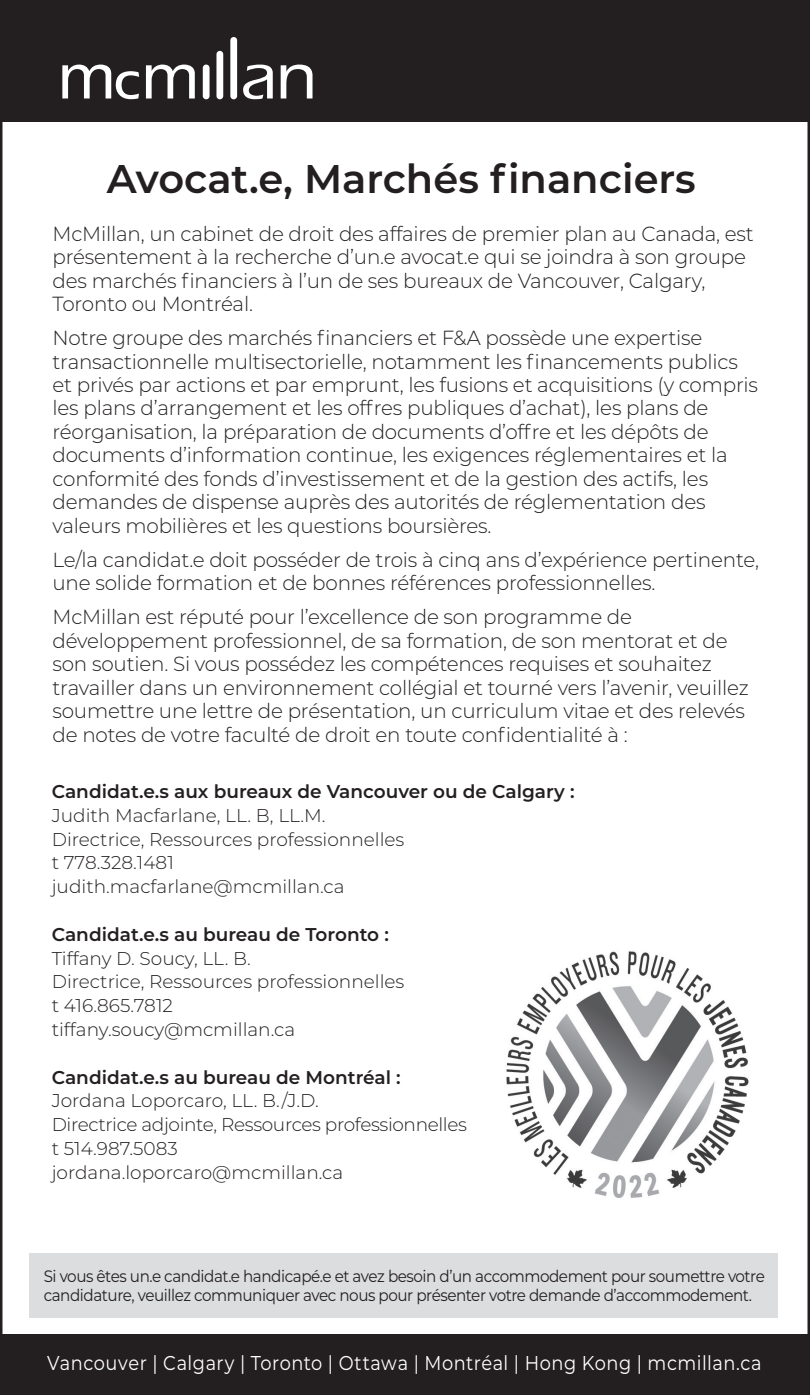
<style>
.page{position:relative;width:810px;height:1395px;background:#fff}
.page>*{position:absolute;margin:0;border:0;box-sizing:border-box;transform-origin:0 0}
.t1{font:600 40px "Montserrat";color:#231f20}
.t2{font:300 20.5px/23.5px "Montserrat";letter-spacing:-.01em;color:#231f20}
.t3{font:20px "Montserrat";letter-spacing:.03em;color:#fff;scale:.89 1}
.t4{font:300 18.5px/23.8px "Montserrat";color:#231f20}
.t5{font:600 18.5px "Montserrat";color:#231f20}
.t6{font:16.5px/19.2px "Montserrat";letter-spacing:-.03em;color:#231f20;scale:.92 1}
</style>
<div class="page">
<img style="left:506px;top:951px;width:243px;height:247px">
<div style="left:0;top:0;width:810px;height:121px;background:#231f20"></div>
<svg style="left:62px;top:65px;width:77px;height:34px"></svg>
<svg style="left:146px;top:65px;width:49px;height:33px"></svg>
<svg style="left:243px;top:65px;width:30px;height:34px"></svg>
<svg style="left:281px;top:65px;width:32px;height:33px"></svg>
<div style="left:203px;top:65px;width:7px;height:34px;background:#fff;border-radius:3px"></div>
<div style="left:216px;top:51px;width:7px;height:48px;background:#fff;border-radius:3px"></div>
<div style="left:230px;top:37px;width:7px;height:62px;background:#fff;border-radius:3px"></div>
<div style="left:30px;top:1254px;width:748px;height:64px;background:#dcdddf"></div>
<div style="left:0;top:1335px;width:810px;height:60px;background:#231f20"></div>
<h1 class="t1" style="left:107px;top:151px;width:590px">Avocat.e, Marchés financiers</h1>
<p class="t2" style="left:52px;top:221px;width:703px">McMillan, un cabinet de droit des affaires de premier plan au Canada, est présentement à la recherche d’un.e avocat.e qui se joindra à son groupe des marchés financiers à l’un de ses bureaux de Vancouver, Calgary, Toronto ou Montréal.</p>
<p class="t2" style="left:52px;top:325px;width:707px">Notre groupe des marchés financiers et F&amp;A possède une expertise transactionnelle multisectorielle, notamment les financements publics et privés par actions et par emprunt, les fusions et acquisitions (y compris les plans d’arrangement et les offres publiques d’achat), les plans de réorganisation, la préparation de documents d’offre et les dépôts de documents d’information continue, les exigences réglementaires et la conformité des fonds d’investissement et de la gestion des actifs, les demandes de dispense auprès des autorités de réglementation des valeurs mobilières et les questions boursières.</p>
<p class="t2" style="left:52px;top:547px;width:708px">Le/la candidat.e doit posséder de trois à cinq ans d’expérience pertinente, une solide formation et de bonnes références professionnelles.</p>
<p class="t2" style="left:52px;top:605px;width:698px">McMillan est réputé pour l’excellence de son programme de développement professionnel, de sa formation, de son mentorat et de son soutien. Si vous possédez les compétences requises et souhaitez travailler dans un environnement collégial et tourné vers l’avenir, veuillez soumettre une lettre de présentation, un curriculum vitae et des relevés de notes de votre faculté de droit en toute confidentialité à :</p>
<p class="t5" style="left:52px;top:778px;width:524px">Candidat.e.s aux bureaux de Vancouver ou de Calgary :</p>
<p class="t4" style="left:52px;top:803px;width:354px">Judith Macfarlane, LL. B, LL.M.<br>Directrice, Ressources professionnelles t 778.328.1481 judith.macfarlane@mcmillan.ca</p>
<p class="t5" style="left:52px;top:921px;width:339px">Candidat.e.s au bureau de Toronto :</p>
<p class="t4" style="left:52px;top:946px;width:354px">Tiffany D. Soucy, LL. B.<br>Directrice, Ressources professionnelles t 416.865.7812 tiffany.soucy@mcmillan.ca</p>
<p class="t5" style="left:52px;top:1064px;width:350px">Candidat.e.s au bureau de Montréal :</p>
<p class="t4" style="left:52px;top:1088px;width:417px">Jordana Loporcaro, LL. B./J.D.<br>Directrice adjointe, Ressources professionnelles t 514.987.5083 jordana.loporcaro@mcmillan.ca</p>
<p class="t6" style="left:44px;top:1266px;width:785px">Si vous êtes un.e candidat.e handicapé.e et avez besoin d’un accommodement pour soumettre votre candidature, veuillez communiquer avec nous pour présenter votre demande d’accommodement.</p>
<p class="t3" style="left:47px;top:1350px;width:804px">Vancouver | Calgary | Toronto | Ottawa | Montréal | Hong Kong | mcmillan.ca</p>
</div>
